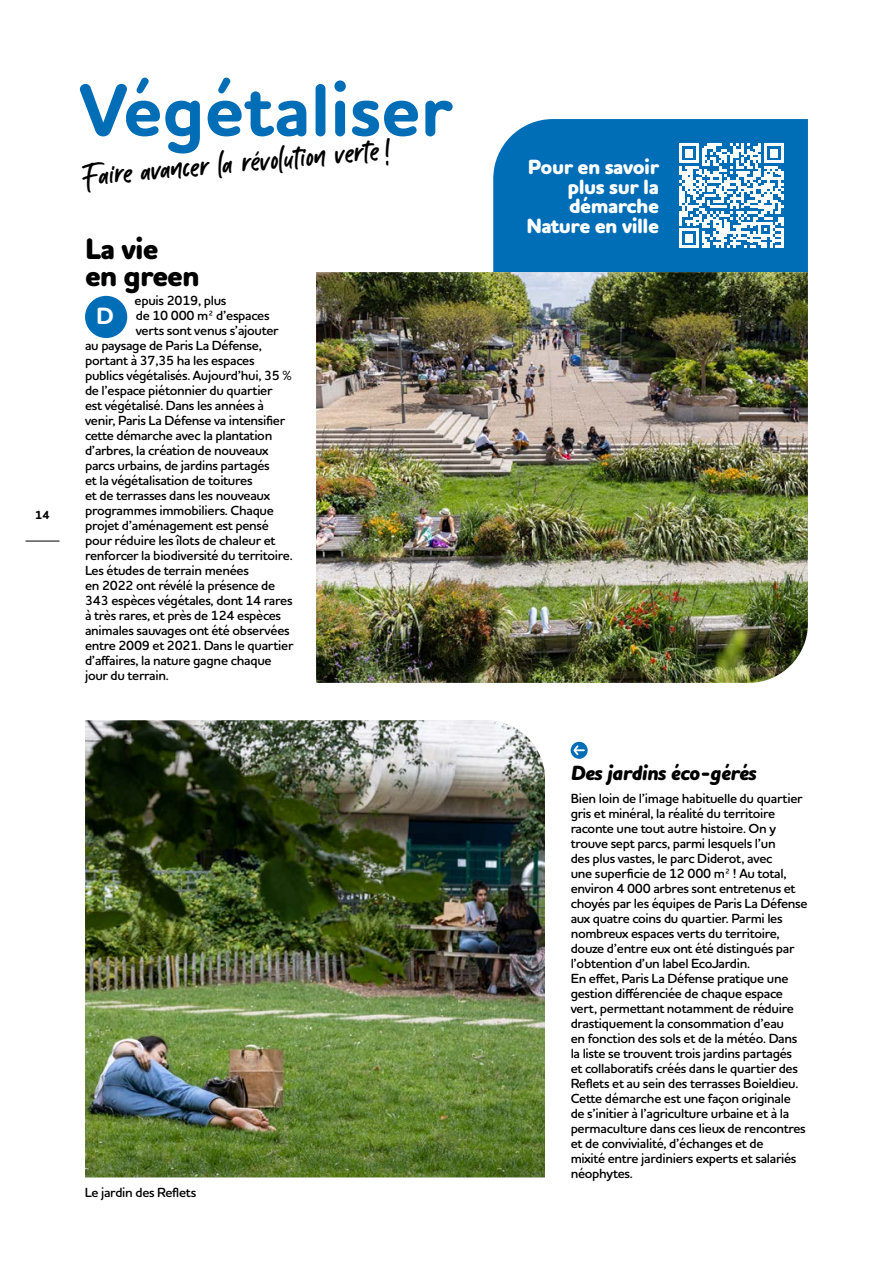
<style>
.page{position:relative;width:893px;height:1263px;background:#fff}
.page>*{position:absolute;margin:0;border:0;box-sizing:border-box;transform-origin:0 0}
.t1{font:700 75px "Houschka Rounded";color:#006db7}
.t2{font:45px "Kabut Hitam";color:#000}
.t3{font:800 30px/27px "Houschka Rounded";letter-spacing:-.03em;color:#000}
.t4{font:700 24px "Houschka Rounded";color:#fff}
.t5{font:800 21px/19.5px "Houschka Rounded";letter-spacing:-.025em;color:#fff;text-align:right}
.t6{font:italic 800 21px "Houschka Rounded";letter-spacing:-.04em;color:#000}
.t7{font:600 13.5px/15px "Houschka Rounded";letter-spacing:-.02em;color:#000}
.t8{font:700 12px "Houschka Rounded";color:#000}
</style>
<div class="page">
<div style="left:493px;top:119px;width:315px;height:153px;background:#006db7"></div>
<img style="left:85px;top:720px;width:460px;height:457px">
<svg style="left:571px;top:742px;width:17px;height:17px"></svg>
<svg style="left:572px;top:744px;width:12px;height:13px"></svg>
<img style="left:316px;top:272px;width:492px;height:411px">
<svg style="left:679px;top:143px;width:105px;height:105px"></svg>
<hr style="left:781px;top:228px;width:3px;height:20px;background:#fff">
<div style="left:85px;top:296px;width:42px;height:42px;background:#006db7;border-radius:50%"></div>
<hr style="left:26px;top:541px;width:34px;height:1px;background:#000">
<p class="t8" style="left:35px;top:508px;width:16px">14</p>
<h1 class="t1" style="left:79px;top:62px;width:375px">Végétaliser</h1>
<h2 class="t2" style="left:84px;top:154px;width:308px;rotate:-5deg">Faire avancer la révolution verte !</h2>
<h3 class="t3" style="left:85px;top:236px;width:116px">La vie<br>en green</h3>
<h3 class="t4" style="left:96px;top:301px;width:19px">D</h3>
<p class="t7" style="left:135px;top:293px;width:93px">epuis 2019, plus</p>
<p class="t7" style="left:136px;top:308px;width:135px">de 10 000 m² d’espaces</p>
<p class="t7" style="left:136px;top:323px;width:144px">verts sont venus s’ajouter</p>
<p class="t7" style="left:85px;top:338px;width:178px">au paysage de Paris La Défense,</p>
<p class="t7" style="left:85px;top:353px;width:171px">portant à 37,35 ha les espaces</p>
<p class="t7" style="left:85px;top:368px;width:208px">publics végétalisés. Aujourd’hui, 35 %</p>
<p class="t7" style="left:85px;top:383px;width:189px">de l’espace piétonnier du quartier</p>
<p class="t7" style="left:85px;top:398px;width:181px">est végétalisé. Dans les années à</p>
<p class="t7" style="left:85px;top:413px;width:202px">venir, Paris La Défense va intensifier</p>
<p class="t7" style="left:85px;top:428px;width:189px">cette démarche avec la plantation</p>
<p class="t7" style="left:85px;top:443px;width:185px">d’arbres, la création de nouveaux</p>
<p class="t7" style="left:85px;top:458px;width:186px">parcs urbains, de jardins partagés</p>
<p class="t7" style="left:85px;top:473px;width:169px">et la végétalisation de toitures</p>
<p class="t7" style="left:85px;top:488px;width:186px">et de terrasses dans les nouveaux</p>
<p class="t7" style="left:85px;top:503px;width:190px">programmes immobiliers. Chaque</p>
<p class="t7" style="left:85px;top:518px;width:185px">projet d’aménagement est pensé</p>
<p class="t7" style="left:85px;top:533px;width:192px">pour réduire les îlots de chaleur et</p>
<p class="t7" style="left:85px;top:548px;width:208px">renforcer la biodiversité du territoire.</p>
<p class="t7" style="left:85px;top:563px;width:165px">Les études de terrain menées</p>
<p class="t7" style="left:85px;top:578px;width:192px">en 2022 ont révélé la présence de</p>
<p class="t7" style="left:85px;top:593px;width:209px">343 espèces végétales, dont 14 rares</p>
<p class="t7" style="left:85px;top:608px;width:198px">à très rares, et près de 124 espèces</p>
<p class="t7" style="left:85px;top:623px;width:206px">animales sauvages ont été observées</p>
<p class="t7" style="left:85px;top:638px;width:210px">entre 2009 et 2021. Dans le quartier</p>
<p class="t7" style="left:85px;top:653px;width:188px">d’affaires, la nature gagne chaque</p>
<p class="t7" style="left:85px;top:668px;width:84px">jour du terrain.</p>
<p class="t7" style="left:85px;top:1184px;width:113px">Le jardin des Reflets</p>
<h3 class="t5" style="left:526px;top:158px;width:134px">Pour en savoir plus sur la démarche<br>Nature en ville</h3>
<h3 class="t6" style="left:571px;top:759px;width:188px">Des jardins éco-gérés</h3>
<p class="t7" style="left:571px;top:791px;width:238px">Bien loin de l’image habituelle du quartier gris et minéral, la réalité du territoire raconte une tout autre histoire. On y trouve sept parcs, parmi lesquels l’un<br>des plus vastes, le parc Diderot, avec<br>une superficie de 12 000 m² ! Au total, environ 4 000 arbres sont entretenus et choyés par les équipes de Paris La Défense aux quatre coins du quartier. Parmi les nombreux espaces verts du territoire, douze d’entre eux ont été distingués par l’obtention d’un label EcoJardin.<br>En effet, Paris La Défense pratique une gestion différenciée de chaque espace vert, permettant notamment de réduire drastiquement la consommation d’eau<br>en fonction des sols et de la météo. Dans la liste se trouvent trois jardins partagés<br>et collaboratifs créés dans le quartier des Reflets et au sein des terrasses Boieldieu.<br>Cette démarche est une façon originale de s’initier à l’agriculture urbaine et à la permaculture dans ces lieux de rencontres et de convivialité, d’échanges et de<br>mixité entre jardiniers experts et salariés néophytes.</p>
</div>
